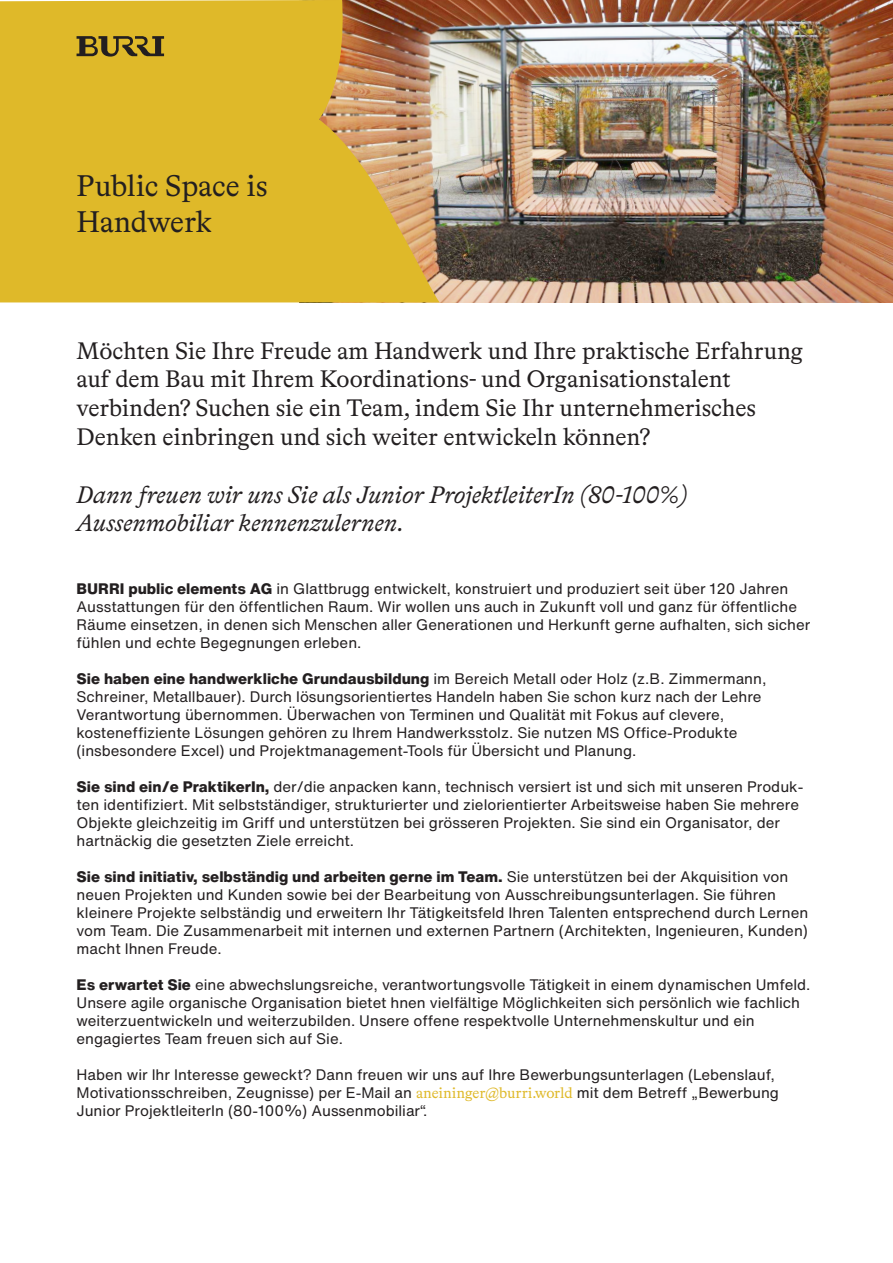
<style>
.page{position:relative;width:893px;height:1263px;background:#fff}
.page>*{position:absolute;margin:0;border:0;box-sizing:border-box;transform-origin:0 0}
.t1{font:30px/36px "Bradford LL";letter-spacing:-.005em;color:#231f20}
.t2{font:24px/28.8px "Bradford LL";color:#231f20}
.t3{font:italic 24px "Bradford LL";letter-spacing:-.005em;color:#231f20}
.t4{font:15px/18px "Helvetica Now Text";color:#231f20}
.t5{font:800 15px "Helvetica Now Text";color:#231f20}
.s1{font-weight:800}
.s2{font-weight:400}
.s3{font-family:"Bradford LL";color:#dfb929}
</style>
<div class="page">
<img style="left:440px;top:0;width:453px;height:302px">
<svg style="left:0;top:0;width:440px;height:302px;fill:#dfb929"></svg>
<svg style="left:77px;top:36px;width:87px;height:21px"></svg>
<p class="t1" style="left:77px;top:167px;width:193px">Public Space is<br>Handwerk</p>
<p class="t2" style="left:77px;top:335px;width:728px">Möchten Sie Ihre Freude am Handwerk und Ihre praktische Erfahrung auf dem Bau mit Ihrem Koordinations- und Organisationstalent</p>
<p class="t2" style="left:77px;top:393px;width:681px">verbinden? Suchen sie ein Team, indem Sie Ihr unternehmerisches</p>
<p class="t2" style="left:77px;top:421px;width:575px">Denken einbringen und sich weiter entwickeln können?</p>
<p class="t3" style="left:77px;top:479px;width:613px">Dann freuen wir uns Sie als Junior ProjektleiterIn (80-100%)</p>
<p class="t3" style="left:77px;top:508px;width:329px">Aussenmobiliar kennenzulernen.</p>
<p class="t4" style="left:77px;top:579px;width:735px"><span class="s1">BURRI public elements AG</span> in Glattbrugg entwickelt, konstruiert und produziert seit über 120 Jahren Ausstattungen für den öffentlichen Raum. Wir wollen uns auch in Zukunft voll und ganz für öffentliche Räume einsetzen, in denen sich Menschen aller Generationen und Herkunft gerne aufhalten, sich sicher fühlen und echte Begegnungen erleben.</p>
<p class="t5" style="left:77px;top:667px;width:691px">Sie haben eine handwerkliche Grundausbildung <span class="s2">im Bereich Metall oder Holz (z.B. Zimmermann,</span></p>
<p class="t4" style="left:77px;top:687px;width:687px">Schreiner, Metallbauer). Durch lösungsorientiertes Handeln haben Sie schon kurz nach der Lehre</p>
<p class="t4" style="left:77px;top:705px;width:649px">Verantwortung übernommen. Überwachen von Terminen und Qualität mit Fokus auf clevere,</p>
<p class="t4" style="left:77px;top:723px;width:662px">kosteneffiziente Lösungen gehören zu Ihrem Handwerksstolz. Sie nutzen MS Office-Produkte</p>
<p class="t4" style="left:77px;top:741px;width:561px">(insbesondere Excel) und Projektmanagement-Tools für Übersicht und Planung.</p>
<p class="t4" style="left:77px;top:777px;width:728px"><span class="s1">Sie sind ein/e PraktikerIn,</span> der/die anpacken kann, technisch versiert ist und sich mit unseren Produk&shy;ten identifiziert. Mit selbstständiger, strukturierter und zielorientierter Arbeitsweise haben Sie mehrere</p>
<p class="t4" style="left:77px;top:813px;width:705px">Objekte gleichzeitig im Griff und unterstützen bei grösseren Projekten. Sie sind ein Organisator, der hartnäckig die gesetzten Ziele erreicht.</p>
<p class="t4" style="left:77px;top:867px;width:733px"><span class="s1">Sie sind initiativ, selbständig und arbeiten gerne im Team.</span> Sie unterstützen bei der Akquisition von neuen Projekten und Kunden sowie bei der Bearbeitung von Ausschreibungsunterlagen. Sie führen kleinere Projekte selbständig und erweitern Ihr Tätigkeitsfeld Ihren Talenten entsprechend durch Lernen vom Team. Die Zusammenarbeit mit internen und externen Partnern (Architekten, Ingenieuren, Kunden) macht Ihnen Freude.</p>
<p class="t4" style="left:77px;top:975px;width:735px"><span class="s1">Es erwartet Sie</span> eine abwechslungsreiche, verantwortungsvolle Tätigkeit in einem dynamischen Umfeld.<br>Unsere agile organische Organisation bietet hnen vielfältige Möglichkeiten sich persönlich wie fachlich weiterzuentwickeln und weiterzubilden. Unsere offene respektvolle Unternehmenskultur und ein</p>
<p class="t4" style="left:77px;top:1029px;width:268px">engagiertes Team freuen sich auf Sie.</p>
<p class="t4" style="left:77px;top:1065px;width:700px">Haben wir Ihr Interesse geweckt? Dann freuen wir uns auf Ihre Bewerbungsunterlagen (Lebenslauf,</p>
<p class="t4" style="left:77px;top:1083px;width:704px">Motivationsschreiben, Zeugnisse) per E-Mail an <span class="s3">aneininger@burri.world</span> mit dem Betreff „Bewerbung<br>Junior ProjektleiterIn (80-100%) Aussenmobiliar“.</p>
</div>
